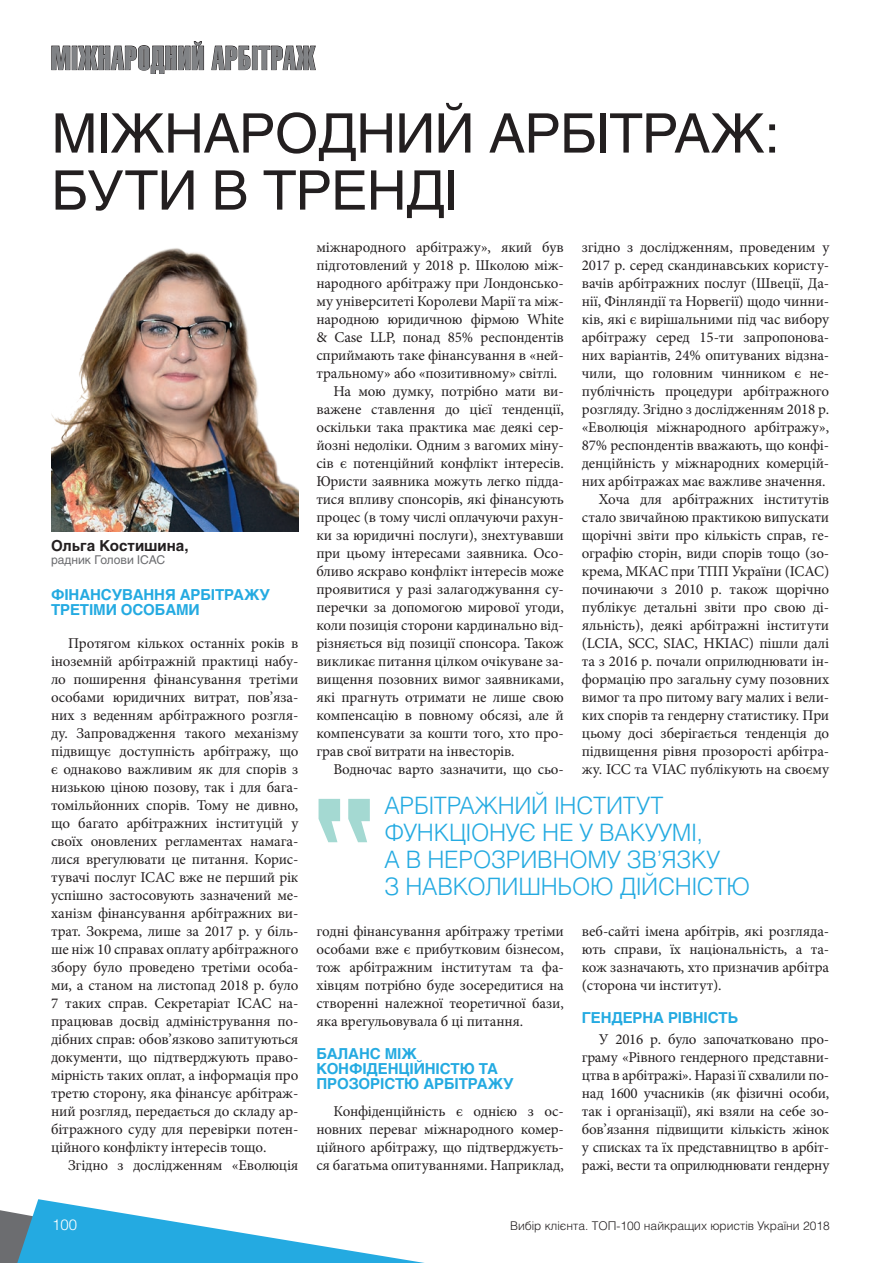
<style>
.page{position:relative;width:893px;height:1263px;background:#fff}
.page>*{position:absolute;margin:0;border:0;box-sizing:border-box;transform-origin:0 0}
.t1{font:54px/57px "Helios C";letter-spacing:-.01em;color:#231f20}
.t2{font:33px "Helios Extra Compressed C";letter-spacing:.02em;color:#808285}
.t3{font:24px/27px "Helios Light C";letter-spacing:-.01em;color:#24aae1}
.t4{font:15px/18px "Minion Pro";letter-spacing:-.01em;color:#231f20;text-align:justify}
.t5{font:700 15px/15px "Helios C";letter-spacing:-.01em;color:#24aae1}
.t6{font:700 15px "Helios C";color:#231f20}
.t7{font:15px "Helios Light C";color:#fff}
.t8{font:12px "Helios Light C";color:#231f20}
.t9{font:12px "Helios C";color:#6c6d70}
</style>
<div class="page">
<svg style="left:0;top:1199px;width:425px;height:64px"></svg>
<svg style="left:51px;top:45px;width:20px;height:25px"></svg>
<div style="left:72px;top:46px;width:5px;height:24px;border:1px solid #231f20"></div>
<svg style="left:78px;top:41px;width:126px;height:33px"></svg>
<svg style="left:211px;top:45px;width:40px;height:25px"></svg>
<div style="left:252px;top:46px;width:5px;height:24px;border:1px solid #231f20"></div>
<svg style="left:258px;top:45px;width:58px;height:25px"></svg>
<img style="left:51px;top:248px;width:247px;height:283px">
<svg style="left:319px;top:799px;width:51px;height:43px"></svg>
<h2 class="t2" style="left:51px;top:39px;width:266px">МІЖНАРОДНИЙ АРБІТРАЖ</h2>
<h1 class="t1" style="left:52px;top:104px;width:730px">МІЖНАРОДНИЙ АРБІТРАЖ:<br>БУТИ В ТРЕНДІ</h1>
<p class="t6" style="left:51px;top:536px;width:139px">Ольга Костишина,</p>
<p class="t9" style="left:51px;top:553px;width:116px">радник Голови ICAC</p>
<p class="t5" style="left:51px;top:587px;width:221px">ФІНАНСУВАННЯ АРБІТРАЖУ<br>ТРЕТІМИ ОСОБАМИ</p>
<p class="t4" style="left:51px;top:634px;width:249px;text-indent:17px">Протягом кількох останніх років в іноземній арбітражній практиці набу&shy;ло поширення фінансування третіми особами юридичних витрат, пов’яза&shy;них з веденням арбітражного розгля&shy;ду. Запровадження такого механізму підвищує доступність арбітражу, що є однаково важливим як для спорів з низькою ціною позову, так і для бага&shy;томільйонних спорів. Тому не дивно, що багато арбітражних інституцій у своїх оновлених регламентах намага&shy;лися врегулювати це питання. Корис&shy;тувачі послуг ICAC вже не перший рік успішно застосовують зазначений ме&shy;ханізм фінансування арбітражних ви&shy;трат. Зокрема, лише за 2017 р. у біль&shy;ше ніж 10 справах оплату арбітражного збору було проведено третіми особа&shy;ми, а станом на листопад 2018 р. було 7 таких справ. Секретаріат ICAC на&shy;працював досвід адміністрування по&shy;дібних справ: обов’язково запитуються документи, що підтверджують право&shy;мірність таких оплат, а інформація про третю сторону, яка фінансує арбітраж&shy;ний розгляд, передається до складу ар&shy;бітражного суду для перевірки потен&shy;ційного конфлікту інтересів тощо.</p>
<p class="t4" style="left:68px;top:1156px;width:232px">Згідно з дослідженням «Еволюція</p>
<p class="t4" style="left:316px;top:238px;width:249px">міжнародного арбітражу», який був</p>
<p class="t4" style="left:316px;top:256px;width:249px">підготовлений у 2018 р. Школою між-</p>
<p class="t4" style="left:316px;top:274px;width:249px">народного арбітражу при Лондонсько-</p>
<p class="t4" style="left:316px;top:292px;width:249px">му університеті Королеви Марії та між-</p>
<p class="t4" style="left:316px;top:310px;width:249px">народною юридичною фірмою White</p>
<p class="t4" style="left:316px;top:328px;width:249px">&amp; Case LLP, понад 85% респондентів</p>
<p class="t4" style="left:316px;top:346px;width:249px">сприймають таке фінансування в «ней-</p>
<p class="t4" style="left:316px;top:364px;width:242px">тральному» або «позитивному» світлі.</p>
<p class="t4" style="left:333px;top:382px;width:232px">На мою думку, потрібно мати ви-</p>
<p class="t4" style="left:316px;top:400px;width:249px">важене ставлення до цієї тенденції,</p>
<p class="t4" style="left:316px;top:418px;width:249px">оскільки така практика має деякі сер-</p>
<p class="t4" style="left:316px;top:436px;width:249px">йозні недоліки. Одним з вагомих міну-</p>
<p class="t4" style="left:316px;top:454px;width:249px">сів є потенційний конфлікт інтересів.</p>
<p class="t4" style="left:316px;top:472px;width:249px">Юристи заявника можуть легко підда-</p>
<p class="t4" style="left:316px;top:490px;width:249px">тися впливу спонсорів, які фінансують</p>
<p class="t4" style="left:316px;top:508px;width:249px">процес (в тому числі оплачуючи рахун-</p>
<p class="t4" style="left:316px;top:526px;width:249px">ки за юридичні послуги), знехтувавши</p>
<p class="t4" style="left:316px;top:544px;width:249px">при цьому інтересами заявника. Осо-</p>
<p class="t4" style="left:316px;top:562px;width:249px">бливо яскраво конфлікт інтересів може</p>
<p class="t4" style="left:316px;top:580px;width:249px">проявитися у разі залагоджування су-</p>
<p class="t4" style="left:316px;top:598px;width:249px">перечки за допомогою мирової угоди,</p>
<p class="t4" style="left:316px;top:616px;width:249px">коли позиція сторони кардинально від-</p>
<p class="t4" style="left:316px;top:634px;width:249px">різняється від позиції спонсора. Також</p>
<p class="t4" style="left:316px;top:652px;width:249px">викликає питання цілком очікуване за-</p>
<p class="t4" style="left:316px;top:670px;width:249px">вищення позовних вимог заявниками,</p>
<p class="t4" style="left:316px;top:688px;width:249px">які прагнуть отримати не лише свою</p>
<p class="t4" style="left:316px;top:706px;width:249px">компенсацію в повному обсязі, але й</p>
<p class="t4" style="left:316px;top:724px;width:249px">компенсувати за кошти того, хто про-</p>
<p class="t4" style="left:316px;top:742px;width:200px">грав свої витрати на інвесторів.</p>
<p class="t4" style="left:333px;top:760px;width:232px">Водночас варто зазначити, що сьо-</p>
<p class="t4" style="left:582px;top:238px;width:249px;text-align:right">згідно з дослідженням, проведеним у 2017 р. серед скандинавських користу&shy;вачів арбітражних послуг (Швеції, Да&shy;нії, Фінляндії та Норвегії) щодо чинни&shy;ків, які є вирішальними під час вибору арбітражу серед 15-ти запропонова&shy;них варіантів, 24% опитуваних відзна&shy;чили, що головним чинником є не&shy;публічність процедури арбітражного розгляду. Згідно з дослідженням 2018 р. «Еволюція міжнародного арбітражу», 87% респондентів вважають, що конфі&shy;денційність у міжнародних комерцій&shy;них арбітражах має важливе значення.<br>Хоча для арбітражних інститутів стало звичайною практикою випускати щорічні звіти про кількість справ, ге&shy;ографію сторін, види спорів тощо (зо&shy;крема, МКАС при ТПП України (ICAC) починаючи з 2010 р. також щорічно публікує детальні звіти про свою ді&shy;яльність), деякі арбітражні інститути (LCIA, SCC, SIAC, HKIAC) пішли далі та з 2016 р. почали оприлюднювати ін&shy;формацію про загальну суму позовних вимог та про питому вагу малих і вели&shy;ких спорів та гендерну статистику. При цьому досі зберігається тенденція до підвищення рівня прозорості арбітра&shy;жу. ICC та VIAC публікують на своєму</p>
<h3 class="t3" style="left:384px;top:792px;width:367px">АРБІТРАЖНИЙ ІНСТИТУТ<br>ФУНКЦІОНУЄ НЕ У ВАКУУМІ,<br>А В НЕРОЗРИВНОМУ ЗВ’ЯЗКУ<br>З НАВКОЛИШНЬОЮ ДІЙСНІСТЮ</h3>
<p class="t4" style="left:316px;top:922px;width:249px">годні фінансування арбітражу третіми особами вже є прибутковим бізнесом, тож арбітражним інститутам та фа&shy;хівцям потрібно буде зосередитися на створенні належної теоретичної бази, яка врегульовувала б ці питання.</p>
<p class="t5" style="left:316px;top:1046px;width:199px">БАЛАНС МІЖ<br>КОНФІДЕНЦІЙНІСТЮ ТА<br>ПРОЗОРІСТЮ АРБІТРАЖУ</p>
<p class="t4" style="left:316px;top:1102px;width:249px;text-indent:17px">Конфіденційність є однією з ос&shy;новних переваг міжнародного комер&shy;ційного арбітражу, що підтверджуєть&shy;ся багатьма опитуваннями. Наприклад,</p>
<p class="t4" style="left:582px;top:922px;width:249px">веб-сайті імена арбітрів, які розгляда&shy;ють справи, їх національність, а та&shy;кож зазначають, хто призначив арбітра (сторона чи інститут).</p>
<p class="t5" style="left:582px;top:1010px;width:158px">ГЕНДЕРНА РІВНІСТЬ</p>
<p class="t4" style="left:582px;top:1030px;width:249px;text-indent:17px">У 2016 р. було започатковано про&shy;граму «Рівного гендерного представни&shy;цтва в арбітражі». Наразі її схвалили по&shy;над 1600 учасників (як фізичні особи, так і організації), які взяли на себе зо&shy;бов’язання підвищити кількість жінок у списках та їх представництво в арбіт&shy;ражі, вести та оприлюднювати гендерну</p>
<p class="t7" style="left:52px;top:1215px;width:27px">100</p>
<p class="t8" style="left:510px;top:1218px;width:321px">Вибір клієнта. ТОП-100 найкращих юристів України 2018</p>
</div>
